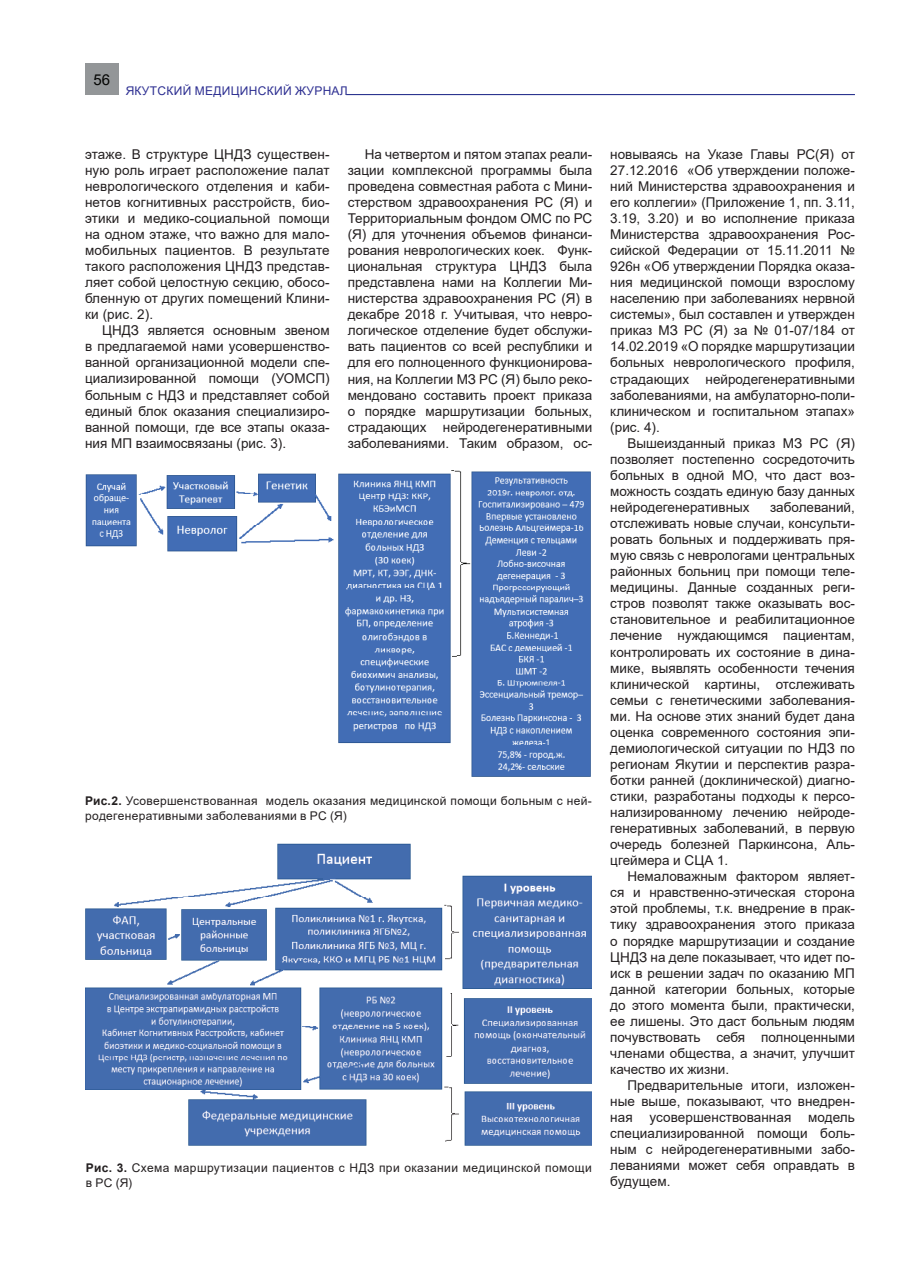
<style>
.page{position:relative;width:906px;height:1276px;background:#fff}
.page>*{position:absolute;margin:0;border:0;box-sizing:border-box;transform-origin:0 0}
.t1{font:15px "Arial";color:#040503}
.t2{font:13.5px/16px "Arial";color:#231f20;text-align:justify}
.t3{font:12px/14.4px "Arial";letter-spacing:.025em;color:#231f20}
.t4{font:12px "Arial";letter-spacing:.025em;color:#2e3092}
.s1{font-weight:700}
</style>
<div class="page">
<hr style="left:346px;top:94px;width:509px;height:1px;background:#2c3590">
<div style="left:85px;top:64px;width:33px;height:31px;background:#939698"></div>
<img style="left:86px;top:470px;width:505px;height:307px">
<img style="left:85px;top:843px;width:507px;height:303px">
<p class="t1" style="left:93px;top:69px;width:18px">56</p>
<p class="t4" style="left:126px;top:82px;width:224px">ЯКУТСКИЙ МЕДИЦИНСКИЙ ЖУРНАЛ</p>
<p class="t2" style="left:85px;top:146px;width:246px">этаже. В структуре ЦНДЗ существен&shy;ную роль играет расположение палат неврологического отделения и каби&shy;нетов когнитивных расстройств, био&shy;этики и медико-социальной помощи на одном этаже, что важно для мало&shy;мобильных пациентов. В результате такого расположения ЦНДЗ представ&shy;ляет собой целостную секцию, обосо&shy;бленную от других помещений Клини&shy;ки (рис. 2).</p>
<p class="t2" style="left:85px;top:322px;width:246px;text-indent:17px">ЦНДЗ является основным звеном в предлагаемой нами усовершенство&shy;ванной организационной модели спе&shy;циализированной помощи (УОМСП) больным с НДЗ и представляет собой единый блок оказания специализиро&shy;ванной помощи, где все этапы оказа&shy;ния МП взаимосвязаны (рис. 3).</p>
<p class="t2" style="left:348px;top:146px;width:246px;text-indent:17px">На четвертом и пятом этапах реали&shy;зации комплексной программы была проведена совместная работа с Мини&shy;стерством здравоохранения РС (Я) и Территориальным фондом ОМС по РС (Я) для уточнения объемов финанси&shy;рования неврологических коек. Функ&shy;циональная структура ЦНДЗ была представлена нами на Коллегии Ми&shy;нистерства здравоохранения РС (Я) в декабре 2018 г. Учитывая, что невро&shy;логическое отделение будет обслужи&shy;вать пациентов со всей республики и для его полноценного функционирова&shy;ния, на Коллегии МЗ РС (Я) было реко&shy;мендовано составить проект приказа о порядке маршрутизации больных, страдающих нейродегенеративными заболеваниями. Таким образом, ос-</p>
<p class="t2" style="left:610px;top:146px;width:246px">новываясь на Указе Главы РС(Я) от 27.12.2016 «Об утверждении положе&shy;ний Министерства здравоохранения и его коллегии» (Приложение 1, пп. 3.11, 3.19, 3.20) и во исполнение приказа Министерства здравоохранения Рос&shy;сийской Федерации от 15.11.2011 № 926н «Об утверждении Порядка оказа&shy;ния медицинской помощи взрослому населению при заболеваниях нервной системы», был составлен и утвержден приказ МЗ РС (Я) за № 01-07/184 от 14.02.2019 «О порядке маршрутизации больных неврологического профиля, страдающих нейродегенеративными заболеваниями, на амбулаторно-поли&shy;клиническом и госпитальном этапах» (рис. 4).</p>
<p class="t2" style="left:610px;top:435px;width:246px;text-indent:17px">Вышеизданный приказ МЗ РС (Я) позволяет постепенно сосредоточить больных в одной МО, что даст воз&shy;можность создать единую базу данных нейродегенеративных</p>
<p class="t2" style="left:610px;top:499px;width:246px;text-indent:160px">заболеваний, отслеживать новые случаи, консульти&shy;ровать больных и поддерживать пря&shy;мую связь с неврологами центральных районных больниц при помощи теле&shy;медицины. Данные созданных реги&shy;стров позволят также оказывать вос&shy;становительное и реабилитационное лечение нуждающимся пациентам, контролировать их состояние в дина&shy;мике, выявлять особенности течения клинической картины, отслеживать семьи с генетическими заболевания&shy;ми. На основе этих знаний будет дана оценка современного состояния эпи&shy;демиологической ситуации по НДЗ по регионам Якутии и перспектив разра&shy;ботки ранней (доклинической) диагно&shy;стики, разработаны подходы к персо&shy;нализированному лечению нейроде&shy;генеративных заболеваний, в первую очередь болезней Паркинсона, Аль&shy;цгеймера и СЦА 1.</p>
<p class="t2" style="left:610px;top:868px;width:246px;text-indent:17px">Немаловажным фактором являет&shy;ся и нравственно-этическая сторона этой проблемы, т.к. внедрение в прак&shy;тику здравоохранения этого приказа о порядке маршрутизации и создание ЦНДЗ на деле показывает, что идет по&shy;иск в решении задач по оказанию МП данной категории больных, которые до этого момента были, практически, ее лишены. Это даст больным людям почувствовать себя полноценными членами общества, а значит, улучшит качество их жизни.</p>
<p class="t2" style="left:610px;top:1077px;width:246px;text-indent:17px">Предварительные итоги, изложен&shy;ные выше, показывают, что внедрен&shy;ная усовершенствованная модель специализированной помощи боль&shy;ным с нейродегенеративными забо&shy;леваниями может себя оправдать в будущем.</p>
<p class="t3" style="left:85px;top:793px;width:508px"><span class="s1">Рис.2.</span> Усовершенствованная модель оказания медицинской помощи больным с ней&shy;родегенеративными заболеваниями в РС (Я)</p>
<p class="t3" style="left:86px;top:1160px;width:507px"><span class="s1">Рис. 3.</span> Схема маршрутизации пациентов с НДЗ при оказании медицинской помощи в РС (Я)</p>
</div>
